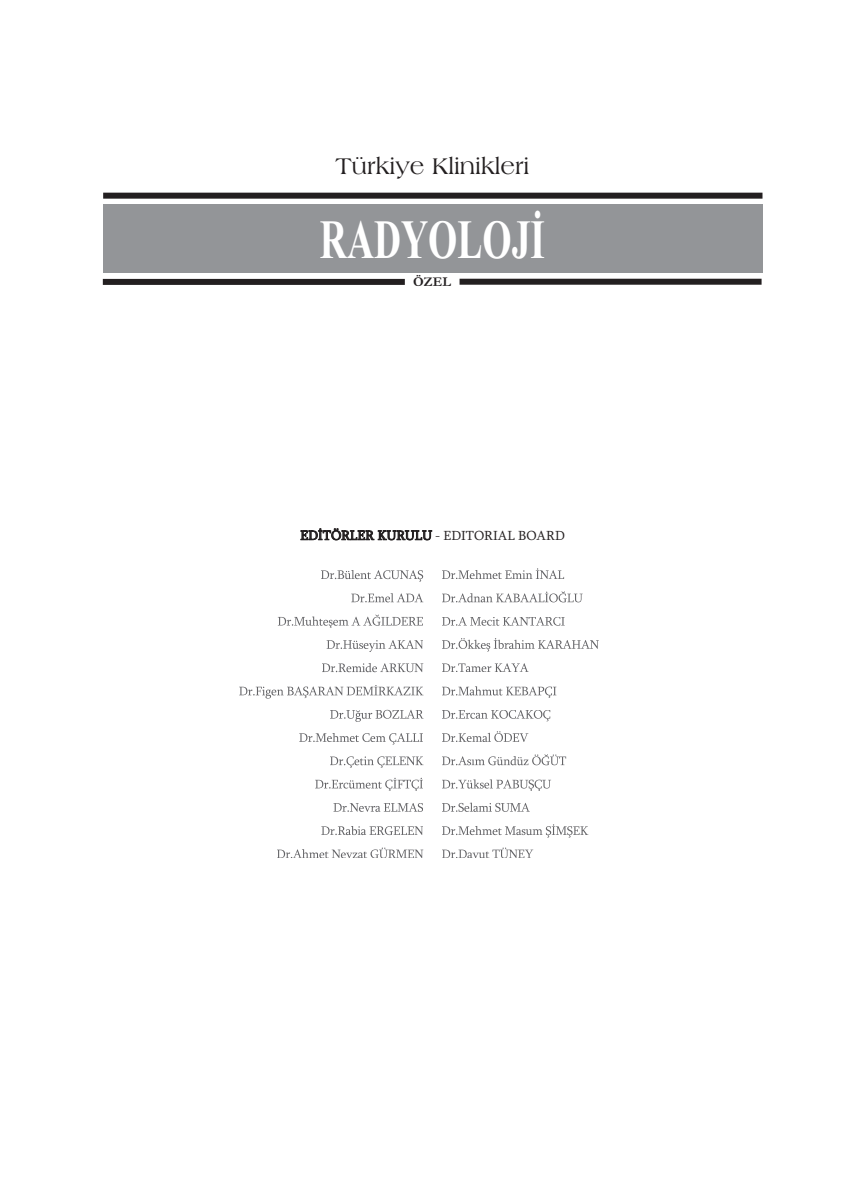
<style>
.page{position:relative;width:865px;height:1197px;background:#fff}
.page>*{position:absolute;margin:0;border:0;box-sizing:border-box;transform-origin:0 0}
.t1{font:700 55.35px "Times New Roman";color:#fff;scale:.68 1}
.t2{font:24px "Americana BT Roman";color:#231f20}
.t3{font:13.5px "Sylfaen";color:#231f20}
.t4{font:700 13.5px "Garamond";color:#231f20}
</style>
<div class="page">
<div style="left:103px;top:204px;width:659px;height:68px;background:#939598"></div>
<div style="left:103px;top:193px;width:659px;height:6px;background:#231f20"></div>
<div style="left:103px;top:279px;width:302px;height:6px;background:#231f20"></div>
<div style="left:459px;top:279px;width:302px;height:6px;background:#231f20"></div>
<svg style="left:321px;top:570px;width:30px;height:9px"></svg>
<svg style="left:351px;top:593px;width:39px;height:9px"></svg>
<svg style="left:278px;top:616px;width:40px;height:9px"></svg>
<svg style="left:327px;top:640px;width:32px;height:9px"></svg>
<svg style="left:322px;top:663px;width:40px;height:9px"></svg>
<svg style="left:239px;top:686px;width:32px;height:12px"></svg>
<svg style="left:330px;top:710px;width:31px;height:11px"></svg>
<svg style="left:299px;top:733px;width:41px;height:9px"></svg>
<svg style="left:330px;top:756px;width:32px;height:11px"></svg>
<svg style="left:315px;top:779px;width:40px;height:9px"></svg>
<svg style="left:333px;top:803px;width:41px;height:8px"></svg>
<svg style="left:321px;top:826px;width:36px;height:9px"></svg>
<svg style="left:277px;top:849px;width:39px;height:9px"></svg>
<svg style="left:442px;top:570px;width:41px;height:9px"></svg>
<svg style="left:442px;top:593px;width:38px;height:9px"></svg>
<svg style="left:442px;top:617px;width:48px;height:8px"></svg>
<svg style="left:442px;top:638px;width:32px;height:11px"></svg>
<svg style="left:442px;top:663px;width:39px;height:9px"></svg>
<svg style="left:442px;top:686px;width:39px;height:9px"></svg>
<svg style="left:442px;top:710px;width:37px;height:8px"></svg>
<svg style="left:442px;top:733px;width:36px;height:9px"></svg>
<svg style="left:442px;top:756px;width:36px;height:9px"></svg>
<svg style="left:442px;top:779px;width:31px;height:9px"></svg>
<svg style="left:442px;top:802px;width:36px;height:9px"></svg>
<svg style="left:442px;top:826px;width:41px;height:9px"></svg>
<svg style="left:442px;top:849px;width:43px;height:9px"></svg>
<h2 class="t2" style="left:335px;top:152px;width:195px">Türkiye Klinikleri</h2>
<h1 class="t1" style="left:320px;top:207px;width:332px">RADYOLOJİ</h1>
<p class="t4" style="left:413px;top:274px;width:39px">ÖZEL</p>
<p class="t3" style="left:300px;top:527px;width:266px">EDİTÖRLER KURULU - EDITORIAL BOARD</p>
</div>
